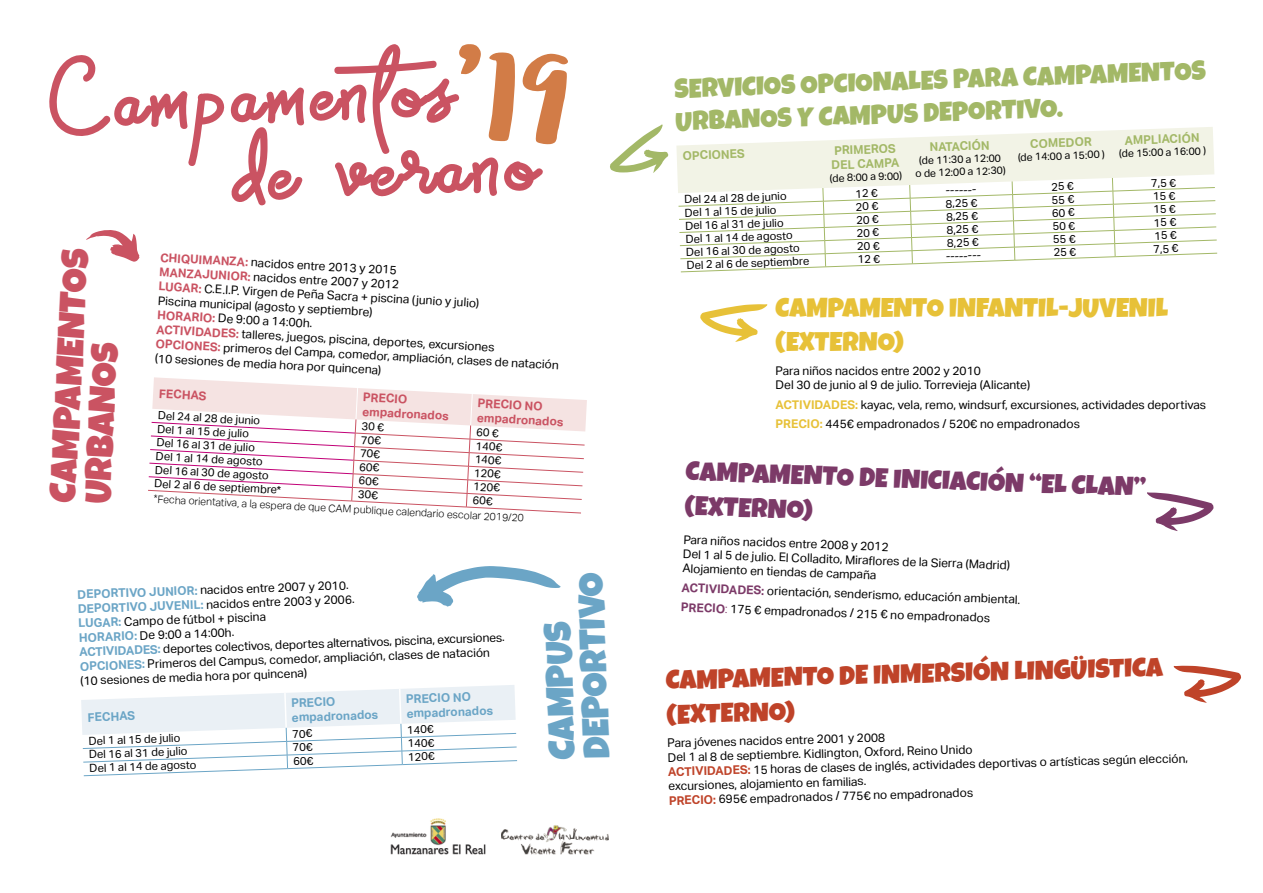
<style>
.page{position:relative;width:1263px;height:893px;background:#fff}
.page>*{position:absolute;margin:0;border:0;box-sizing:border-box;transform-origin:0 0}
.t1{font:37.5px/34.5px "Luckiest Guy";color:#ca5362}
.t2{font:37.5px/34.5px "Luckiest Guy";color:#6ba5c6}
.t3{font:27px/32.4px "Luckiest Guy";color:#a3b867}
.t4{font:27px/32.7px "Luckiest Guy";color:#bf4329}
.t5{font:27px/34.5px "Luckiest Guy";color:#7c3a68}
.t6{font:27px/34.5px "Luckiest Guy";color:#e7c138}
.t7{font:12px/14.4px "Aktiv Grotesk";color:#000}
.t8{font:700 12px/14.4px "Aktiv Grotesk";color:#a3b867}
.t9{font:700 12px/14.4px "Aktiv Grotesk";color:#ca5362}
.t10{font:700 12px/14.4px "Aktiv Grotesk";color:#6ba5c6}
.t11{font:11.25px "Aktiv Grotesk";color:#000}
.t12{font:10.5px/12.6px "Aktiv Grotesk";color:#000;text-align:center}
.t13{font:300 10.5px "Aktiv Grotesk";color:#000}
.s1{font-weight:700;color:#ca5362}
.s2{font-weight:700;color:#6ba5c6}
.s3{font-weight:700;color:#e7c138}
.s4{font-weight:700;color:#7c3a68}
.s5{font-family:"Poppins";font-weight:300;color:#7c3a68}
.s6{font-weight:700;color:#bf4329}
</style>
<div class="page">
<img style="left:390px;top:818px;width:96px;height:37px">
<img style="left:501px;top:825px;width:107px;height:30px">
<svg style="left:49px;top:55px;width:182px;height:111px"></svg>
<svg style="left:86px;top:230px;width:54px;height:32px"></svg>
<svg style="left:417px;top:566px;width:144px;height:41px"></svg>
<svg style="left:1147px;top:492px;width:66px;height:39px"></svg>
<svg style="left:700px;top:304px;width:67px;height:38px"></svg>
<svg style="left:610px;top:124px;width:58px;height:49px"></svg>
<svg style="left:1173px;top:666px;width:68px;height:37px"></svg>
<svg style="left:231px;top:44px;width:337px;height:161px"></svg>
<svg style="left:148px;top:377px;width:439px;height:136px"></svg>
<svg style="left:81px;top:685px;width:436px;height:91px"></svg>
<svg style="left:676px;top:127px;width:541px;height:145px"></svg>
<h1 class="t1" style="left:46px;top:501px;width:255px;rotate:-87deg">CAMPAMENTOS<br>URBANOS</h1>
<p class="t7" style="left:161px;top:250px;width:405px;rotate:3deg"><span class="s1">CHIQUIMANZA:</span> nacidos entre 2013 y 2015<br><span class="s1">MANZAJUNIOR:</span> nacidos entre 2007 y 2012<br><span class="s1">LUGAR:</span> C.E.I.P. Virgen de Peña Sacra + piscina (junio y julio)<br>Piscina municipal (agosto y septiembre)<br><span class="s1">HORARIO:</span> De 9:00 a 14:00h.<br><span class="s1">ACTIVIDADES:</span> talleres, juegos, piscina, deportes, excursiones <span class="s1">OPCIONES:</span> primeros del Campa, comedor, ampliación, clases de natación (10 sesiones de media hora por quincena)</p>
<p class="t9" style="left:159px;top:386px;width:49px;rotate:3deg">FECHAS</p>
<p class="t9" style="left:364px;top:390px;width:88px;rotate:3deg">PRECIO empadronados</p>
<p class="t9" style="left:478px;top:396px;width:66px;rotate:3deg">PRECIO NO</p>
<p class="t11" style="left:158px;top:409px;width:104px;rotate:3deg">Del 24 al 28 de junio</p>
<p class="t9" style="left:477px;top:410px;width:88px;rotate:3deg">empadronados</p>
<p class="t11" style="left:158px;top:422px;width:93px;rotate:3deg">Del 1 al 15 de julio</p>
<p class="t11" style="left:157px;top:436px;width:100px;rotate:3deg">Del 16 al 31 de julio</p>
<p class="t11" style="left:476px;top:439px;width:28px;rotate:3deg">140€</p>
<p class="t11" style="left:156px;top:450px;width:109px;rotate:3deg">Del 1 al 14 de agosto</p>
<p class="t11" style="left:475px;top:453px;width:28px;rotate:3deg">140€</p>
<p class="t11" style="left:155px;top:463px;width:115px;rotate:3deg">Del 16 al 30 de agosto</p>
<p class="t11" style="left:474px;top:466px;width:28px;rotate:3deg">120€</p>
<p class="t11" style="left:155px;top:477px;width:128px;rotate:3deg">Del 2 al 6 de septiembre*</p>
<p class="t11" style="left:474px;top:480px;width:28px;rotate:3deg">120€</p>
<p class="t13" style="left:154px;top:493px;width:372px;rotate:3deg">*Fecha orientativa, a la espera de que CAM publique calendario escolar 2019/20</p>
<p class="t7" style="left:77px;top:587px;width:427px;rotate:-2deg"><span class="s2">DEPORTIVO JUNIOR:</span> nacidos entre 2007 y 2010.<br><span class="s2">DEPORTIVO JUVENIL:</span> nacidos entre 2003 y 2006.<br><span class="s2">LUGAR:</span> Campo de fútbol + piscina<br><span class="s2">HORARIO:</span> De 9:00 a 14:00h.<br><span class="s2">ACTIVIDADES:</span> deportes colectivos, deportes alternativos, piscina, excursiones.<br><span class="s2">OPCIONES:</span> Primeros del Campus, comedor, ampliación, clases de natación (10 sesiones de media hora por quincena)</p>
<p class="t10" style="left:87px;top:710px;width:49px;rotate:-2deg">FECHAS</p>
<p class="t10" style="left:291px;top:696px;width:88px;rotate:-2deg">PRECIO empadronados</p>
<p class="t10" style="left:406px;top:692px;width:88px;rotate:-2deg">PRECIO NO empadronados</p>
<p class="t11" style="left:407px;top:723px;width:28px;rotate:-2deg">140€</p>
<p class="t11" style="left:88px;top:734px;width:93px;rotate:-2deg">Del 1 al 15 de julio</p>
<p class="t11" style="left:407px;top:737px;width:28px;rotate:-2deg">140€</p>
<p class="t11" style="left:89px;top:748px;width:100px;rotate:-2deg">Del 16 al 31 de julio</p>
<p class="t11" style="left:408px;top:750px;width:28px;rotate:-2deg">120€</p>
<p class="t11" style="left:89px;top:762px;width:109px;rotate:-2deg">Del 1 al 14 de agosto</p>
<h1 class="t2" style="left:546px;top:760px;width:188px;rotate:-92deg">CAMPUS<br>DEPORTIVO</h1>
<h2 class="t3" style="left:674px;top:73px;width:533px;rotate:-2deg">SERVICIOS OPCIONALES PARA CAMPAMENTOS<br>URBANOS Y CAMPUS DEPORTIVO.</h2>
<p class="t8" style="left:682px;top:149px;width:64px;rotate:-2deg">OPCIONES</p>
<p class="t8" style="left:831px;top:143px;width:70px;rotate:-2deg">PRIMEROS<br>DEL CAMPA</p>
<p class="t12" style="left:830px;top:172px;width:74px;rotate:-2deg">(de 8:00 a 9:00)</p>
<p class="t8" style="left:1124px;top:133px;width:76px;rotate:-2deg">AMPLIACIÓN</p>
<p class="t12" style="left:1119px;top:147px;width:89px;rotate:-2deg">(de 15:00 a 16:00 )</p>
<p class="t8" style="left:1030px;top:136px;width:63px;rotate:-2deg">COMEDOR</p>
<p class="t12" style="left:1018px;top:151px;width:89px;rotate:-2deg">(de 14:00 a 15:00 )</p>
<p class="t8" style="left:929px;top:140px;width:62px;rotate:-2deg">NATACIÓN</p>
<p class="t12" style="left:915px;top:155px;width:92px;rotate:-2deg">(de 11:30 a 12:00 o de 12:00 a 12:30)</p>
<p class="t11" style="left:1151px;top:177px;width:27px;rotate:-2deg">7,5 €</p>
<p class="t11" style="left:945px;top:184px;width:32px;rotate:-2deg">-------</p>
<p class="t11" style="left:684px;top:193px;width:104px;rotate:-2deg">Del 24 al 28 de junio</p>
<p class="t11" style="left:945px;top:197px;width:33px;rotate:-2deg">8,25 €</p>
<p class="t11" style="left:684px;top:206px;width:93px;rotate:-2deg">Del 1 al 15 de julio</p>
<p class="t11" style="left:946px;top:210px;width:33px;rotate:-2deg">8,25 €</p>
<p class="t11" style="left:685px;top:219px;width:100px;rotate:-2deg">Del 16 al 31 de julio</p>
<p class="t11" style="left:946px;top:223px;width:33px;rotate:-2deg">8,25 €</p>
<p class="t11" style="left:685px;top:232px;width:109px;rotate:-2deg">Del 1 al 14 de agosto</p>
<p class="t11" style="left:947px;top:236px;width:33px;rotate:-2deg">8,25 €</p>
<p class="t11" style="left:1153px;top:242px;width:27px;rotate:-2deg">7,5 €</p>
<p class="t11" style="left:686px;top:246px;width:115px;rotate:-2deg">Del 16 al 30 de agosto</p>
<p class="t11" style="left:946px;top:250px;width:37px;rotate:-2deg">--------</p>
<p class="t11" style="left:686px;top:259px;width:124px;rotate:-2deg">Del 2 al 6 de septiembre</p>
<h2 class="t6" style="left:776px;top:291px;width:394px">CAMPAMENTO INFANTIL-JUVENIL (EXTERNO)</h2>
<p class="t7" style="left:776px;top:363px;width:256px">Para niños nacidos entre 2002 y 2010<br>Del 30 de junio al 9 de julio. Torrevieja (Alicante)</p>
<p class="t7" style="left:776px;top:395px;width:432px;line-height:19.5px"><span class="s3">ACTIVIDADES:</span> kayac, vela, remo, windsurf, excursiones, actividades deportivas<br><span class="s3">PRECIO:</span> 445€ empadronados / 520€ no empadronados</p>
<h2 class="t5" style="left:686px;top:454px;width:462px;rotate:2deg">CAMPAMENTO DE INICIACIÓN “EL CLAN” (EXTERNO)</h2>
<p class="t7" style="left:684px;top:532px;width:329px;rotate:2deg">Para niños nacidos entre 2008 y 2012<br>Del 1 al 5 de julio. El Colladito, Mirafl ores de la Sierra (Madrid)<br>Alojamiento en tiendas de campaña</p>
<p class="t7" style="left:682px;top:578px;width:340px;line-height:19.5px;rotate:2deg"><span class="s4">ACTIVIDADES:</span> orientación, senderismo, educación ambiental.<br><span class="s4">PRECIO</span><span class="s5">:</span> 175 € empadronados / 215 € no empadronados</p>
<h2 class="t4" style="left:665px;top:666px;width:499px;rotate:-2deg">CAMPAMENTO DE INMERSIÓN LINGÜISTICA (EXTERNO)</h2>
<p class="t7" style="left:667px;top:735px;width:522px;line-height:13.5px;rotate:-1deg">Para jóvenes nacidos entre 2001 y 2008<br>Del 1 al 8 de septiembre. Kidlington, Oxford, Reino Unido<br><span class="s6">ACTIVIDADES:</span> 15 horas de clases de inglés, actividades deportivas o artísticas según elección,</p>
<p class="t7" style="left:668px;top:779px;width:306px;line-height:13.6px;rotate:-1deg">excursiones, alojamiento en familias.<br><span class="s6">PRECIO:</span> 695€ empadronados / 775€ no empadronados</p>
</div>
